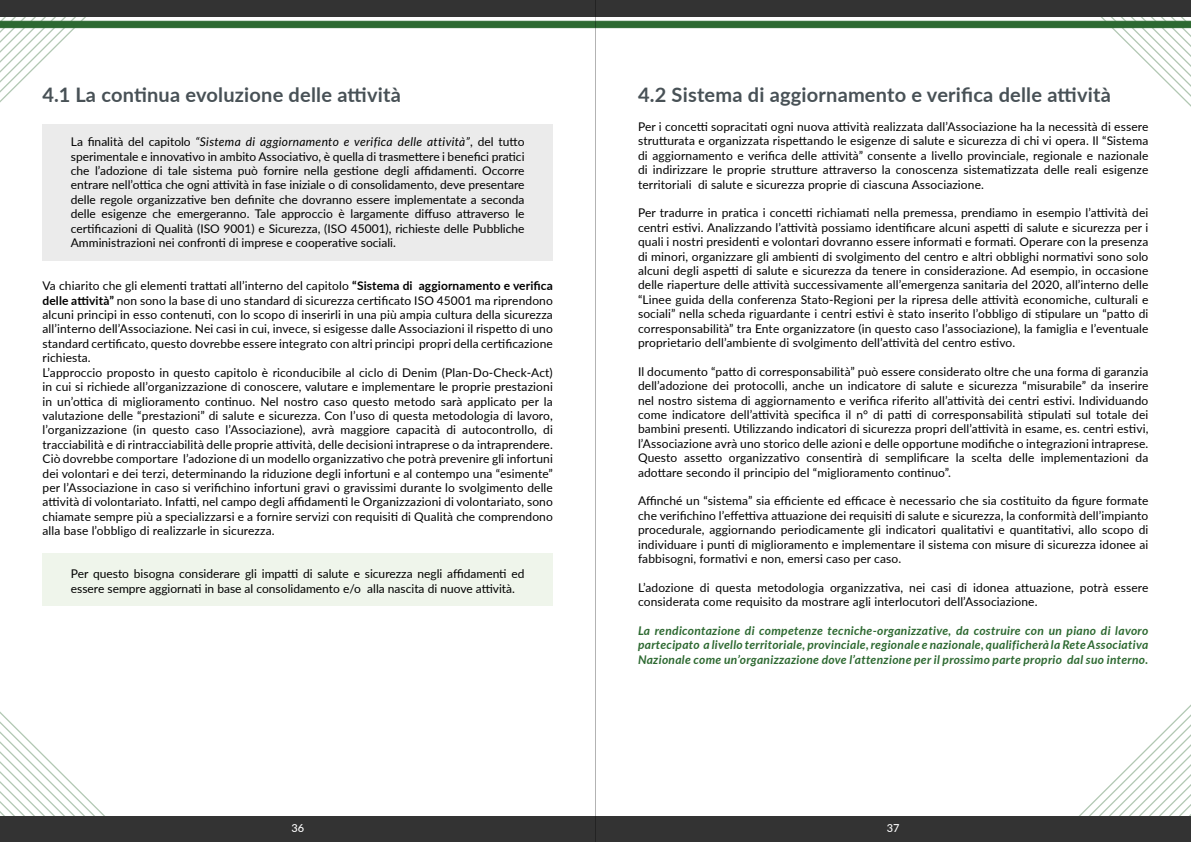
<style>
.page{position:relative;width:1191px;height:842px;background:#fff}
.page>*{position:absolute;margin:0;border:0;box-sizing:border-box;transform-origin:0 0}
.t1{font:700 20px "Lato";letter-spacing:.01em;color:#485156}
.t2{font:12px/14.4px "Lato";letter-spacing:.01em;color:#000;text-align:justify}
.t3{font:italic 700 12px/14.4px "Lato";letter-spacing:.025em;color:#2d6931;text-align:justify}
.t4{font:500 11px "Lato";color:#fff}
.s1{font-style:italic}
.s2{font-weight:700}
</style>
<div class="page">
<div style="left:43px;top:124px;width:510px;height:137px;background:#ebebeb"></div>
<div style="left:43px;top:553px;width:510px;height:53px;background:#eff5eb"></div>
<svg style="left:1079px;top:704px;width:112px;height:112px"></svg>
<svg style="left:0;top:711px;width:105px;height:105px"></svg>
<div style="left:0;top:816px;width:595px;height:26px;background:#333"></div>
<svg style="left:0;top:0;width:1191px;height:107px"></svg>
<div style="left:595px;top:816px;width:596px;height:26px;background:#333"></div>
<hr style="left:595px;top:0;width:1px;height:842px;background:#000">
<h1 class="t1" style="left:43px;top:80px;width:360px">4.1 La continua evoluzione delle attività</h1>
<p class="t2" style="left:71px;top:134px;width:455px">La finalità del capitolo <span class="s1">“Sistema di aggiornamento e verifica delle attività”</span>, del tutto sperimentale e innovativo in ambito Associativo, è quella di trasmettere i benefici pratici che l’adozione di tale sistema può fornire nella gestione degli affidamenti. Occorre entrare nell’ottica che ogni attività in fase iniziale o di consolidamento, deve presentare delle regole organizzative ben definite che dovranno essere implementate a seconda delle esigenze che emergeranno. Tale approccio è largamente diffuso attraverso le certificazioni di Qualità (ISO 9001) e Sicurezza, (ISO 45001), richieste delle Pubbliche Amministrazioni nei confronti di imprese e cooperative sociali.</p>
<p class="t2" style="left:43px;top:278px;width:512px;text-align:left">Va chiarito che gli elementi trattati all’interno del capitolo <span class="s2">“Sistema di aggiornamento e verifica delle attività”</span> non sono la base di uno standard di sicurezza certificato ISO 45001 ma riprendono alcuni principi in esso contenuti, con lo scopo di inserirli in una più ampia cultura della sicurezza all’interno dell’Associazione. Nei casi in cui, invece, si esigesse dalle Associazioni il rispetto di uno standard certificato, questo dovrebbe essere integrato con altri principi propri della certificazione richiesta.<br>L’approccio proposto in questo capitolo è riconducibile al ciclo di Denim (Plan-Do-Check-Act) in cui si richiede all’organizzazione di conoscere, valutare e implementare le proprie prestazioni in un’ottica di miglioramento continuo. Nel nostro caso questo metodo sarà applicato per la valutazione delle “prestazioni” di salute e sicurezza. Con l’uso di questa metodologia di lavoro, l’organizzazione (in questo caso l’Associazione), avrà maggiore capacità di autocontrollo, di tracciabilità e di rintracciabilità delle proprie attività, delle decisioni intraprese o da intraprendere.<br>Ciò dovrebbe comportare l’adozione di un modello organizzativo che potrà prevenire gli infortuni dei volontari e dei terzi, determinando la riduzione degli infortuni e al contempo una “esimente” per l’Associazione in caso si verifichino infortuni gravi o gravissimi durante lo svolgimento delle attività di volontariato. Infatti, nel campo degli affidamenti le Organizzazioni di volontariato, sono chiamate sempre più a specializzarsi e a fornire servizi con requisiti di Qualità che comprendono alla base l’obbligo di realizzarle in sicurezza.</p>
<p class="t2" style="left:71px;top:566px;width:455px">Per questo bisogna considerare gli impatti di salute e sicurezza negli affidamenti ed essere sempre aggiornati in base al consolidamento e/o alla nascita di nuove attività.</p>
<h1 class="t1" style="left:638px;top:80px;width:474px">4.2 Sistema di aggiornamento e verifica delle attività</h1>
<p class="t2" style="left:638px;top:119px;width:512px">Per i concetti sopracitati ogni nuova attività realizzata dall’Associazione ha la necessità di essere strutturata e organizzata rispettando le esigenze di salute e sicurezza di chi vi opera. Il “Sistema di aggiornamento e verifica delle attività” consente a livello provinciale, regionale e nazionale di indirizzare le proprie strutture attraverso la conoscenza sistematizzata delle reali esigenze territoriali di salute e sicurezza proprie di ciascuna Associazione.</p>
<p class="t2" style="left:638px;top:205px;width:512px">Per tradurre in pratica i concetti richiamati nella premessa, prendiamo in esempio l’attività dei centri estivi. Analizzando l’attività possiamo identificare alcuni aspetti di salute e sicurezza per i quali i nostri presidenti e volontari dovranno essere informati e formati. Operare con la presenza di minori, organizzare gli ambienti di svolgimento del centro e altri obblighi normativi sono solo alcuni degli aspetti di salute e sicurezza da tenere in considerazione. Ad esempio, in occasione delle riaperture delle attività successivamente all’emergenza sanitaria del 2020, all’interno delle “Linee guida della conferenza Stato-Regioni per la ripresa delle attività economiche, culturali e sociali” nella scheda riguardante i centri estivi è stato inserito l’obbligo di stipulare un “patto di corresponsabilità” tra Ente organizzatore (in questo caso l’associazione), la famiglia e l’eventuale proprietario dell’ambiente di svolgimento dell’attività del centro estivo.</p>
<p class="t2" style="left:638px;top:364px;width:512px">Il documento “patto di corresponsabilità” può essere considerato oltre che una forma di garanzia dell’adozione dei protocolli, anche un indicatore di salute e sicurezza “misurabile” da inserire nel nostro sistema di aggiornamento e verifica riferito all’attività dei centri estivi. Individuando come indicatore dell’attività specifica il n° di patti di corresponsabilità stipulati sul totale dei bambini presenti. Utilizzando indicatori di sicurezza propri dell’attività in esame, es. centri estivi, l’Associazione avrà uno storico delle azioni e delle opportune modifiche o integrazioni intraprese.<br>Questo assetto organizzativo consentirà di semplificare la scelta delle implementazioni da adottare secondo il principio del “miglioramento continuo”.</p>
<p class="t2" style="left:638px;top:493px;width:512px">Affinché un “sistema” sia efficiente ed efficace è necessario che sia costituito da figure formate che verifichino l’effettiva attuazione dei requisiti di salute e sicurezza, la conformità dell’impianto procedurale, aggiornando periodicamente gli indicatori qualitativi e quantitativi, allo scopo di individuare i punti di miglioramento e implementare il sistema con misure di sicurezza idonee ai fabbisogni, formativi e non, emersi caso per caso.</p>
<p class="t2" style="left:638px;top:580px;width:512px">L’adozione di questa metodologia organizzativa, nei casi di idonea attuazione, potrà essere considerata come requisito da mostrare agli interlocutori dell’Associazione.</p>
<p class="t3" style="left:638px;top:623px;width:512px">La rendicontazione di competenze tecniche-organizzative, da costruire con un piano di lavoro partecipato a livello territoriale, provinciale, regionale e nazionale, qualificherà la Rete Associativa Nazionale come un’organizzazione dove l’attenzione per il prossimo parte proprio dal suo interno.</p>
<p class="t4" style="left:291px;top:820px;width:14px">36</p>
<p class="t4" style="left:887px;top:820px;width:14px">37</p>
</div>
